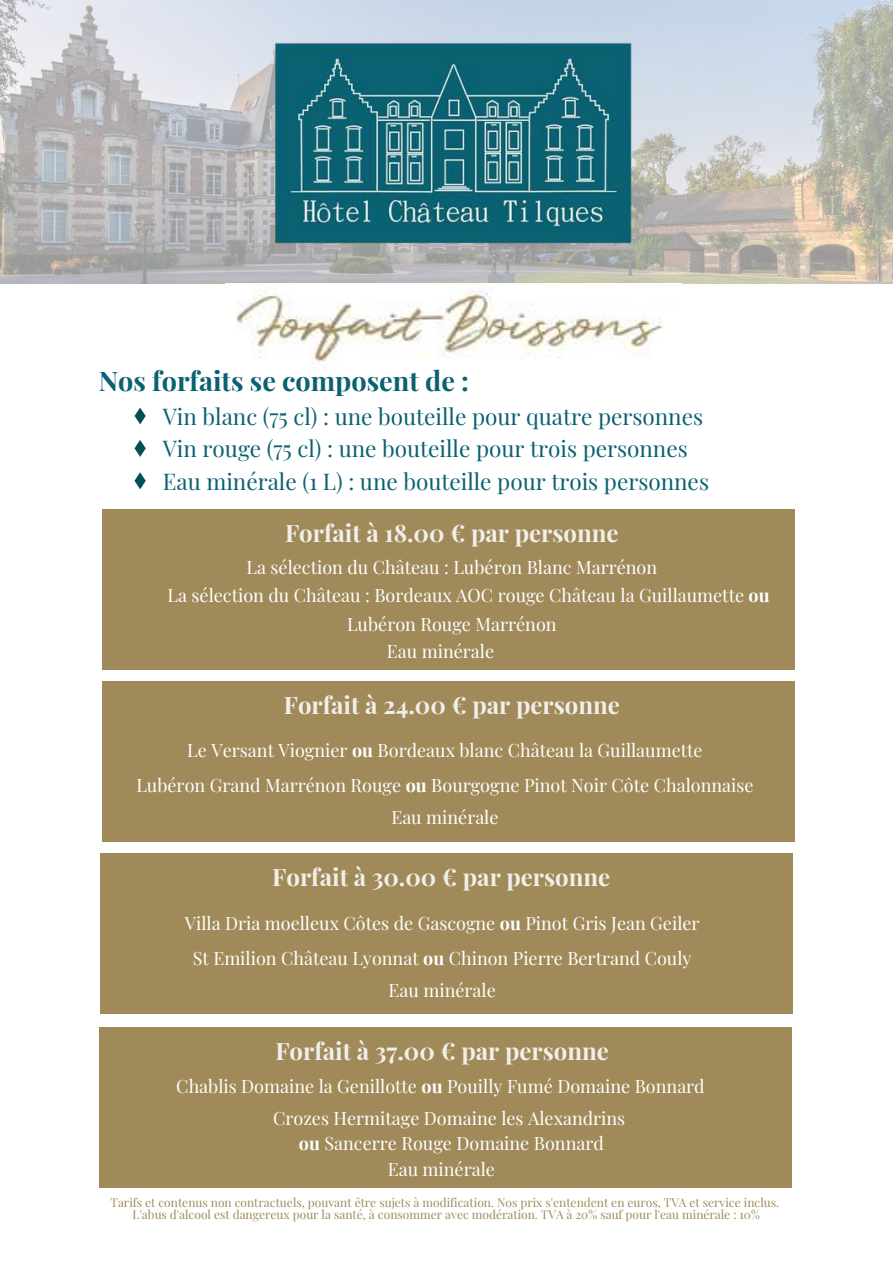
<style>
.page{position:relative;width:893px;height:1264px;background:#fff}
.page>*{position:absolute;margin:0;border:0;box-sizing:border-box;transform-origin:0 0}
.t1{font:700 27px "Playfair Display";color:#0a6172}
.t2{font:700 24px "Playfair Display";color:#f1efea}
.t3{font:22.5px/32.4px "Playfair Display";color:#0a6172}
.t4{font:18px/34.5px "Playfair Display";color:#fff}
.t5{font:12px/12px "Playfair Display";color:#a18a5a;text-align:center}
.s1{font-weight:700}
</style>
<div class="page">
<div style="left:102px;top:509px;width:692px;height:161px;background:#a18a5a"></div>
<div style="left:102px;top:680px;width:692px;height:161px;background:#a18a5a"></div>
<div style="left:100px;top:853px;width:693px;height:161px;background:#a18a5a"></div>
<div style="left:99px;top:1026px;width:692px;height:161px;background:#a18a5a"></div>
<svg style="left:134px;top:440px;width:12px;height:17px"></svg>
<svg style="left:134px;top:472px;width:12px;height:17px"></svg>
<svg style="left:134px;top:407px;width:12px;height:17px"></svg>
<img style="left:0;top:0;width:892px;height:283px">
<img style="left:271px;top:14px;width:363px;height:254px">
<img style="left:236px;top:288px;width:428px;height:74px">
<h1 class="t1" style="left:99px;top:362px;width:372px">Nos forfaits se composent de :</h1>
<p class="t3" style="left:163px;top:399px;width:547px">Vin blanc (75 cl) : une bouteille pour quatre personnes<br>Vin rouge (75 cl) : une bouteille pour trois personnes<br>Eau minérale (1 L) : une bouteille pour trois personnes</p>
<h2 class="t2" style="left:285px;top:515px;width:335px">Forfait à 18.00 € par personne</h2>
<p class="t4" style="left:167px;top:552px;width:603px;line-height:27.8px;text-indent:79px">La sélection du Château : Lubéron Blanc Marrénon<br>La sélection du Château : Bordeaux AOC rouge Château la Guillaumette <span class="s1">ou</span></p>
<p class="t4" style="left:387px;top:633px;width:109px">Eau minérale</p>
<p class="t4" style="left:347px;top:606px;width:211px">Lubéron Rouge Marrénon</p>
<h2 class="t2" style="left:284px;top:687px;width:337px">Forfait à 24.00 € par personne</h2>
<p class="t4" style="left:136px;top:732px;width:618px;text-align:center">Le Versant Viognier <span class="s1">ou</span> Bordeaux blanc Château la Guillaumette<br>Lubéron Grand Marrénon Rouge <span class="s1">ou</span> Bourgogne Pinot Noir Côte Chalonnaise</p>
<p class="t4" style="left:391px;top:799px;width:109px">Eau minérale</p>
<h2 class="t2" style="left:272px;top:860px;width:339px">Forfait à 30.00 € par personne</h2>
<p class="t4" style="left:185px;top:905px;width:516px;text-align:center">Villa Dria moelleux Côtes de Gascogne <span class="s1">ou</span> Pinot Gris Jean Geiler<br>St Emilion Château Lyonnat <span class="s1">ou</span> Chinon Pierre Bertrand Couly</p>
<p class="t4" style="left:388px;top:972px;width:109px">Eau minérale</p>
<h2 class="t2" style="left:275px;top:1034px;width:335px">Forfait à 37.00 € par personne</h2>
<p class="t4" style="left:273px;top:1069px;width:433px;line-height:32px;text-indent:-97px">Chablis Domaine la Genillotte <span class="s1">ou</span> Pouilly Fumé Domaine Bonnard<br>Crozes Hermitage Domaine les Alexandrins</p>
<p class="t4" style="left:388px;top:1129px;width:218px;line-height:26.1px;text-indent:-89px"><span class="s1">ou</span> Sancerre Rouge Domaine Bonnard<br>Eau minérale</p>
<p class="t5" style="left:111px;top:1196px;width:670px">Tarifs et contenus non contractuels, pouvant être sujets à modification. Nos prix s'entendent en euros, TVA et service inclus.<br>L'abus d'alcool est dangereux pour la santé, à consommer avec modération. TVA à 20% sauf pour l'eau minérale : 10%</p>
</div>
